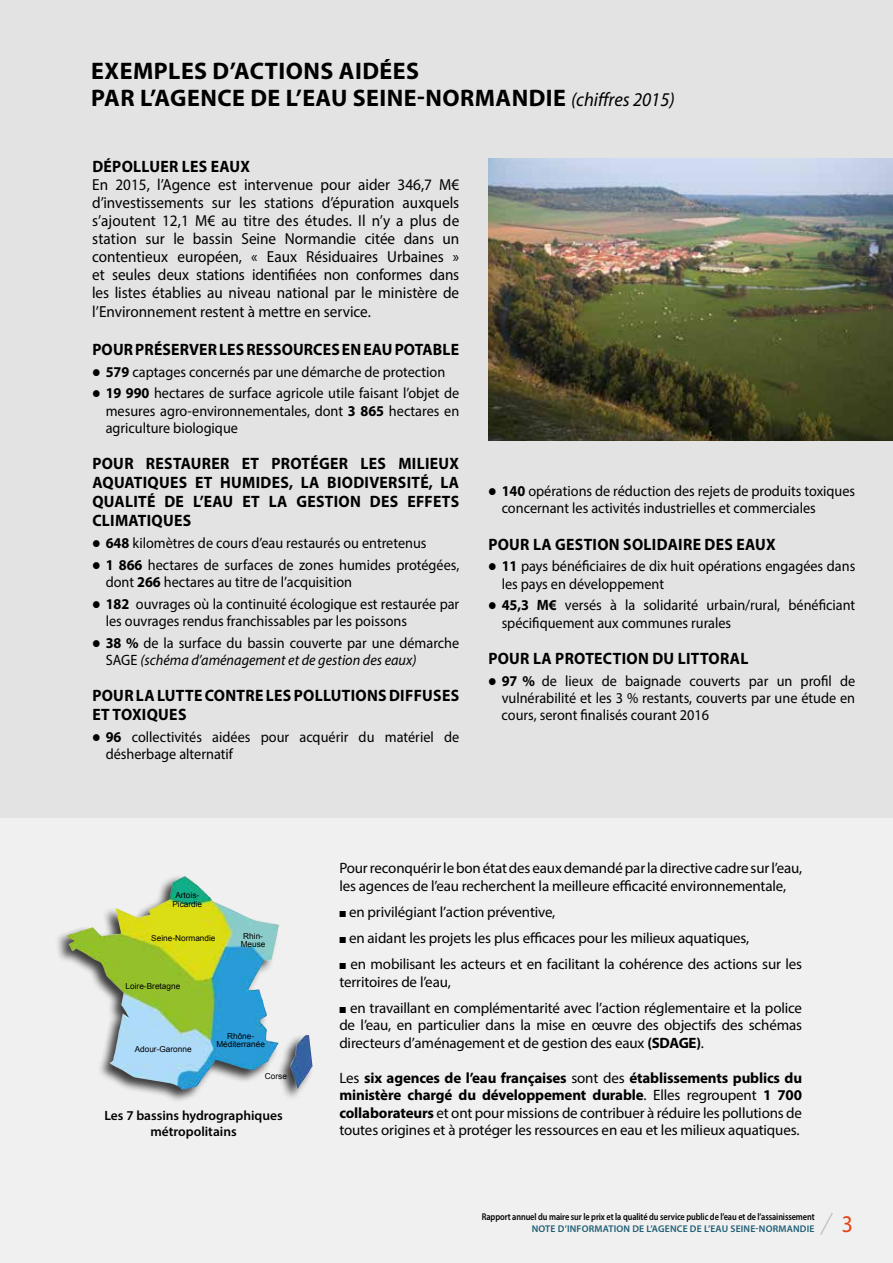
<style>
.page{position:relative;width:893px;height:1263px;background:#fff}
.page>*{position:absolute;margin:0;border:0;box-sizing:border-box;transform-origin:0 0}
.t1{font:700 24px/27px "Myriad Pro";letter-spacing:.02em;color:#000}
.t2{font:24px "Myriad Pro";color:#e74011;scale:.9 1}
.t3{font:700 16.5px/18.9px "Myriad Pro";letter-spacing:.02em;color:#000;text-align:justify;scale:.95 1}
.t4{font:16.05px/18.1px "Myriad Pro";color:#000;text-align:justify;scale:.95 1}
.t5{font:15px/17.2px "Myriad Pro";color:#000;scale:.95 1}
.t6{font:15px/17.4px "Myriad Pro";color:#000}
.t7{font:600 13.5px/15.8px "Myriad Pro";color:#000;text-align:center}
.t8{font:600 9.75px "Myriad Pro";letter-spacing:-.01em;color:#000;scale:.85 1}
.t9{font:600 9.75px "Myriad Pro";letter-spacing:.02em;color:#1d5e74}
.t10{font:8.25px/8.2px "Arial";color:#000;text-align:center}
.s1{font-weight:400;font-style:italic;font-size:19.5px}
.s2{font-weight:700}
.s3{font-style:italic}
</style>
<div class="page">
<div style="left:0;top:808px;width:893px;height:455px;background:#f0f0f0"></div>
<div style="left:0;top:0;width:893px;height:818px;background:#e3e3e3"></div>
<div style="left:54px;top:874px;width:260px;height:229px;background:#000;opacity:.75"></div>
<img style="left:67px;top:876px;width:246px;height:214px">
<svg style="left:820px;top:1213px;width:13px;height:22px"></svg>
<img style="left:488px;top:158px;width:405px;height:282px">
<h1 class="t1" style="left:91px;top:57px;width:585px">EXEMPLES D’ACTIONS AIDÉES<br>PAR L’AGENCE DE L’EAU SEINE-NORMANDIE <span class="s1">(chiffres 2015)</span></h1>
<p class="t3" style="left:92px;top:156px;width:168px">DÉPOLLUER LES EAUX</p>
<p class="t4" style="left:92px;top:175px;width:388px">En 2015, l’Agence est intervenue pour aider 346,7 M€ d’investissements sur les stations d’épuration auxquels s’ajoutent 12,1 M€ au titre des études. Il n’y a plus de station sur le bassin Seine Normandie citée dans un contentieux européen, « Eaux Résiduaires Urbaines » et seules deux stations identifiées non conformes dans les listes établies au niveau national par le ministère de l’Environnement restent à mettre en service.</p>
<p class="t3" style="left:92px;top:339px;width:388px">POUR PRÉSERVER LES RESSOURCES EN EAU POTABLE</p>
<p class="t5" style="left:92px;top:363px;width:373px">● <span class="s2">579</span> captages concernés par une démarche de protection</p>
<p class="t5" style="left:106px;top:384px;width:374px;text-align:justify;text-indent:-13px">● <span class="s2">19 990</span> hectares de surface agricole utile faisant l’objet de mesures agro-environnementales, dont <span class="s2">3 865</span> hectares en agriculture biologique</p>
<p class="t3" style="left:92px;top:453px;width:388px">POUR RESTAURER ET PROTÉGER LES MILIEUX AQUATIQUES ET HUMIDES, LA BIODIVERSITÉ, LA QUALITÉ DE L’EAU ET LA GESTION DES EFFETS CLIMATIQUES</p>
<p class="t5" style="left:92px;top:534px;width:353px">● <span class="s2">648</span> kilomètres de cours d’eau restaurés ou entretenus</p>
<p class="t5" style="left:106px;top:556px;width:374px;text-indent:-13px">● <span class="s2">1 866</span> hectares de surfaces de zones humides protégées, dont <span class="s2">266</span> hectares au titre de l’acquisition</p>
<p class="t5" style="left:106px;top:595px;width:374px;text-indent:-13px">● <span class="s2">182</span> ouvrages où la continuité écologique est restaurée par les ouvrages rendus franchissables par les poissons</p>
<p class="t5" style="left:106px;top:634px;width:374px;text-indent:-13px">● <span class="s2">38 %</span> de la surface du bassin couverte par une démarche<br>SAGE <span class="s3">(schéma d’aménagement et de gestion des eaux)</span></p>
<p class="t3" style="left:92px;top:685px;width:388px">POUR LA LUTTE CONTRE LES POLLUTIONS DIFFUSES<br>ET TOXIQUES</p>
<p class="t5" style="left:106px;top:728px;width:374px;text-indent:-13px">● <span class="s2">96</span> collectivités aidées pour acquérir du matériel de désherbage alternatif</p>
<p class="t5" style="left:502px;top:482px;width:374px;text-indent:-13px">● <span class="s2">140</span> opérations de réduction des rejets de produits toxiques concernant les activités industrielles et commerciales</p>
<p class="t3" style="left:488px;top:534px;width:304px">POUR LA GESTION SOLIDAIRE DES EAUX</p>
<p class="t5" style="left:502px;top:557px;width:374px;text-indent:-13px">● <span class="s2">11</span> pays bénéficiaires de dix huit opérations engagées dans les pays en développement</p>
<p class="t5" style="left:502px;top:597px;width:374px;text-indent:-13px">● <span class="s2">45,3 M€</span> versés à la solidarité urbain/rural, bénéficiant spécifiquement aux communes rurales</p>
<p class="t3" style="left:488px;top:648px;width:275px">POUR LA PROTECTION DU LITTORAL</p>
<p class="t5" style="left:502px;top:672px;width:374px;text-align:justify;text-indent:-13px">● <span class="s2">97 %</span> de lieux de baignade couverts par un profil de vulnérabilité et les 3 % restants, couverts par une étude en cours, seront finalisés courant 2016</p>
<p class="t10" style="left:172px;top:891px;width:31px">Artois-<br>Picardie</p>
<p class="t10" style="left:151px;top:934px;width:66px">Seine-Normandie</p>
<p class="t10" style="left:241px;top:932px;width:26px">Rhin-<br>Meuse</p>
<p class="t10" style="left:126px;top:982px;width:56px">Loire-Bretagne</p>
<p class="t10" style="left:135px;top:1045px;width:58px">Adour-Garonne</p>
<p class="t10" style="left:216px;top:1032px;width:50px">Rhône-<br>Méditerranée</p>
<p class="t10" style="left:265px;top:1072px;width:24px">Corse</p>
<p class="t7" style="left:104px;top:1107px;width:180px">Les 7 bassins hydrographiques métropolitains</p>
<p class="t6" style="left:339px;top:859px;width:464px">Pour reconquérir le bon état des eaux demandé par la directive cadre sur l’eau, les agences de l’eau recherchent la meilleure efficacité environnementale,</p>
<p class="t6" style="left:339px;top:903px;width:218px">■ en privilégiant l’action préventive,</p>
<p class="t6" style="left:339px;top:929px;width:411px">■ en aidant les projets les plus efficaces pour les milieux aquatiques,</p>
<p class="t6" style="left:339px;top:955px;width:464px">■ en mobilisant les acteurs et en facilitant la cohérence des actions sur les territoires de l’eau,</p>
<p class="t6" style="left:339px;top:999px;width:464px;text-align:justify">■ en travaillant en complémentarité avec l’action réglementaire et la police de l’eau, en particulier dans la mise en œuvre des objectifs des schémas directeurs d’aménagement et de gestion des eaux <span class="s2">(SDAGE)</span>.</p>
<p class="t6" style="left:339px;top:1069px;width:464px;text-align:justify">Les <span class="s2">six agences de l’eau françaises</span> sont des <span class="s2">établissements publics du ministère chargé du développement durable</span>. Elles regroupent <span class="s2">1 700 collaborateurs</span> et ont pour missions de contribuer à réduire les pollutions de toutes origines et à protéger les ressources en eau et les milieux aquatiques.</p>
<p class="t8" style="left:482px;top:1210px;width:393px">Rapport annuel du maire sur le prix et la qualité du service public de l’eau et de l’assainissement</p>
<p class="t9" style="left:532px;top:1222px;width:284px">NOTE D’INFORMATION DE L’AGENCE DE L’EAU SEINE-NORMANDIE</p>
<h1 class="t2" style="left:842px;top:1209px;width:14px">3</h1>
</div>
